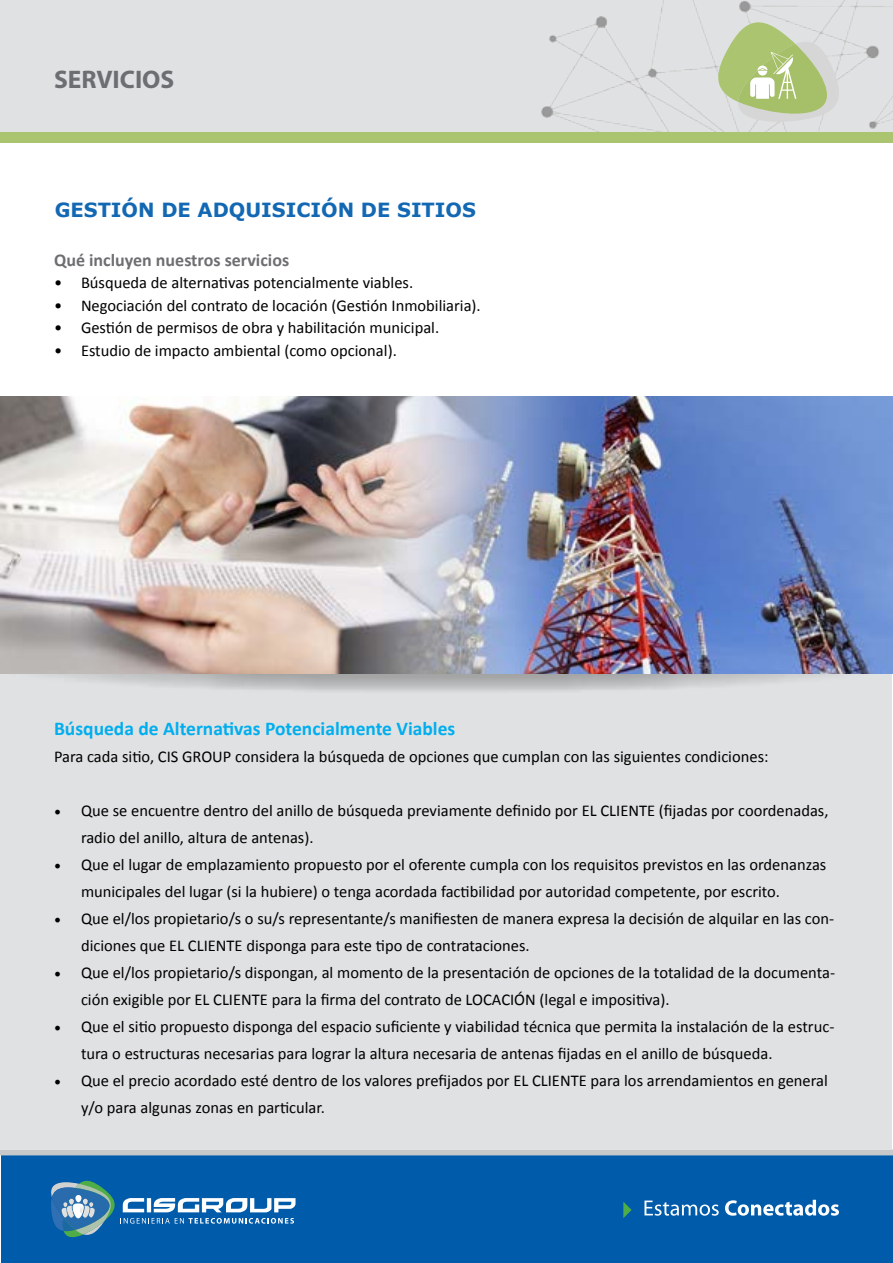
<style>
.page{position:relative;width:893px;height:1263px;background:#fff}
.page>*{position:absolute;margin:0;border:0;box-sizing:border-box;transform-origin:0 0}
.t1{font:700 25.5px "Myriad Pro";color:#6d6e71}
.t2{font:700 19.5px "Calibri";color:#00aeef}
.t3{font:700 19.5px "Verdana";color:#1268b3}
.t4{font:700 18px "Calibri";color:#6d6e71}
.t5{font:16.5px/27px "Calibri";color:#000}
.s1{font-family:"Minion Pro";font-size:18px}
</style>
<div class="page">
<div style="left:1px;top:1155px;width:891px;height:108px;background:#005baa"></div>
<div style="left:0;top:1149px;width:893px;height:6px;background:#c7c8ca"></div>
<svg style="left:51px;top:1180px;width:64px;height:58px"></svg>
<svg style="left:123px;top:1198px;width:173px;height:14px"></svg>
<svg style="left:123px;top:1218px;width:171px;height:5px"></svg>
<svg style="left:644px;top:1200px;width:75px;height:16px"></svg>
<svg style="left:725px;top:1200px;width:114px;height:16px"></svg>
<svg style="left:623px;top:1202px;width:9px;height:16px"></svg>
<div style="left:0;top:0;width:893px;height:132px;background:#e0e1e2"></div>
<img style="left:541px;top:0;width:352px;height:132px">
<div style="left:0;top:132px;width:893px;height:10px;background:#abc470"></div>
<svg style="left:712px;top:22px;width:132px;height:100px"></svg>
<div style="left:1px;top:414px;width:891px;height:735px;background:#e0e1e2"></div>
<img style="left:0;top:396px;width:893px;height:278px">
<h1 class="t1" style="left:54px;top:63px;width:122px">SERVICIOS</h1>
<p class="t3" style="left:55px;top:196px;width:423px">GESTIÓN DE ADQUISICIÓN DE SITIOS</p>
<p class="t4" style="left:54px;top:248px;width:237px">Qué incluyen nuestros servicios</p>
<p class="t5" style="left:54px;top:269px;width:361px">• Búsqueda de alternativas potencialmente viables.</p>
<p class="t5" style="left:54px;top:292px;width:428px">• Negociación del contrato de locación (Gestión Inmobiliaria).</p>
<p class="t5" style="left:54px;top:314px;width:387px">• Gestión de permisos de obra y habilitación municipal.</p>
<p class="t5" style="left:54px;top:337px;width:344px">• Estudio de impacto ambiental (como opcional).</p>
<p class="t2" style="left:54px;top:716px;width:403px">Búsqueda de Alternativas Potencialmente Viables</p>
<p class="t5" style="left:54px;top:743px;width:716px">Para cada sitio, CIS GROUP considera la búsqueda de opciones que cumplan con las siguientes condiciones:</p>
<p class="t5" style="left:81px;top:797px;width:749px;text-indent:-27px"><span class="s1">•</span> Que se encuentre dentro del anillo de búsqueda previamente definido por EL CLIENTE (fijadas por coordenadas, radio del anillo, altura de antenas).</p>
<p class="t5" style="left:81px;top:851px;width:747px;text-indent:-27px"><span class="s1">•</span> Que el lugar de emplazamiento propuesto por el oferente cumpla con los requisitos previstos en las ordenanzas municipales del lugar (si la hubiere) o tenga acordada factibilidad por autoridad competente, por escrito.</p>
<p class="t5" style="left:81px;top:905px;width:755px;text-indent:-27px"><span class="s1">•</span> Que el/los propietario/s o su/s representante/s manifiesten de manera expresa la decisión de alquilar en las con&shy;diciones que EL CLIENTE disponga para este tipo de contrataciones.</p>
<p class="t5" style="left:81px;top:959px;width:756px;text-indent:-27px"><span class="s1">•</span> Que el/los propietario/s dispongan, al momento de la presentación de opciones de la totalidad de la documenta&shy;ción exigible por EL CLIENTE para la firma del contrato de LOCACIÓN (legal e impositiva).</p>
<p class="t5" style="left:81px;top:1013px;width:755px;text-indent:-27px"><span class="s1">•</span> Que el sitio propuesto disponga del espacio suficiente y viabilidad técnica que permita la instalación de la estruc&shy;tura o estructuras necesarias para lograr la altura necesaria de antenas fijadas en el anillo de búsqueda.</p>
<p class="t5" style="left:81px;top:1067px;width:748px;text-indent:-27px"><span class="s1">•</span> Que el precio acordado esté dentro de los valores prefijados por EL CLIENTE para los arrendamientos en general y/o para algunas zonas en particular.</p>
</div>
